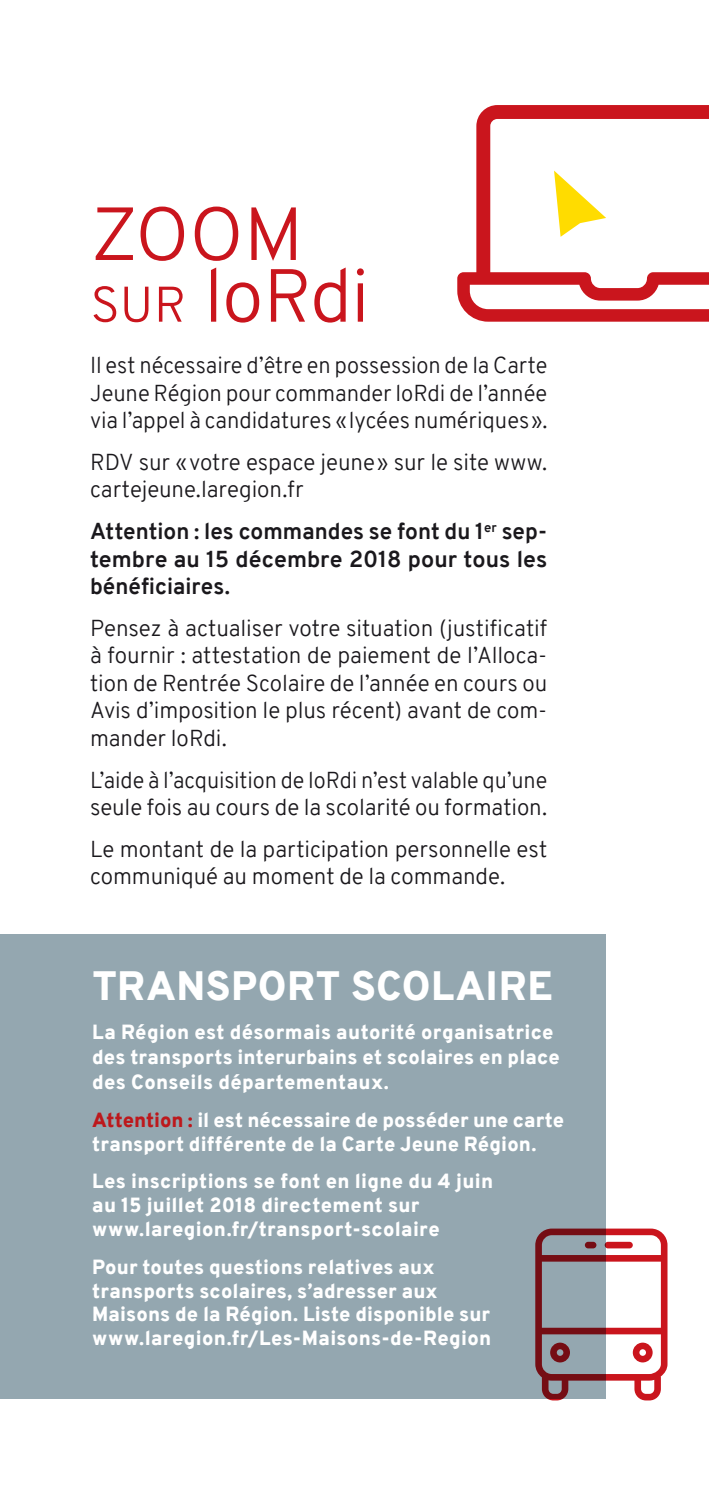
<style>
.page{position:relative;width:709px;height:1489px;background:#fff}
.page>*{position:absolute;margin:0;border:0;box-sizing:border-box;transform-origin:0 0}
.t1{font:300 75px/61.8px "Overpass";letter-spacing:-.015em;color:#ca151d}
.t2{font:900 40px "Overpass";letter-spacing:.015em;color:#fff}
.t3{font:300 22.5px/27.5px "Overpass";letter-spacing:-.005em;color:#1a181c}
.t4{font:700 22.5px/27.5px "Overpass";color:#1a181c;text-align:justify}
.t5{font:900 20px/23.8px "Overpass";letter-spacing:.01em;color:#fff}
.s1{font-size:50px}
.s2{color:#bd181c}
</style>
<div class="page">
<div style="left:0;top:934px;width:605px;height:464px;background:#94a7b0"></div>
<svg style="left:535px;top:1228px;width:132px;height:172px"></svg>
<svg style="left:457px;top:105px;width:252px;height:217px"></svg>
<h1 class="t1" style="left:90px;top:203px;width:281px">ZOOM<br><span class="s1">SUR</span> loRdi</h1>
<p class="t3" style="left:90px;top:352px;width:459px;text-align:justify">Il est nécessaire d’être en possession de la Carte Jeune Région pour commander loRdi de l’année via l’appel à candidatures «lycées numériques».</p>
<p class="t3" style="left:90px;top:448px;width:459px">RDV sur «votre espace jeune» sur le site www. cartejeune.laregion.fr</p>
<p class="t4" style="left:90px;top:517px;width:459px">Attention : les commandes se font du 1<sup>er</sup> sep&shy;tembre au 15 décembre 2018 pour tous les bénéficiaires.</p>
<p class="t3" style="left:90px;top:614px;width:459px;text-align:justify">Pensez à actualiser votre situation (justificatif à fournir : attestation de paiement de l’Alloca&shy;tion de Rentrée Scolaire de l’année en cours ou Avis d’imposition le plus récent) avant de com&shy;mander loRdi.</p>
<p class="t3" style="left:90px;top:766px;width:459px">L’aide à l’acquisition de loRdi n’est valable qu’une seule fois au cours de la scolarité ou formation.</p>
<p class="t3" style="left:90px;top:835px;width:459px">Le montant de la participation personnelle est communiqué au moment de la commande.</p>
<h2 class="t2" style="left:92px;top:957px;width:462px">TRANSPORT SCOLAIRE</h2>
<p class="t5" style="left:92px;top:1019px;width:469px;line-height:25px">La Région est désormais autorité organisatrice des transports interurbains et scolaires en place des Conseils départementaux.</p>
<p class="t5" style="left:92px;top:1107px;width:473px"><span class="s2">Attention :</span> il est nécessaire de posséder une carte transport différente de la Carte Jeune Région.</p>
<p class="t5" style="left:92px;top:1169px;width:402px">Les inscriptions se font en ligne du 4 juin au 15 juillet 2018 directement sur www.laregion.fr/transport-scolaire</p>
<p class="t5" style="left:92px;top:1255px;width:401px">Pour toutes questions relatives aux transports scolaires, s’adresser aux Maisons de la Région. Liste disponible sur www.laregion.fr/Les-Maisons-de-Region</p>
</div>
